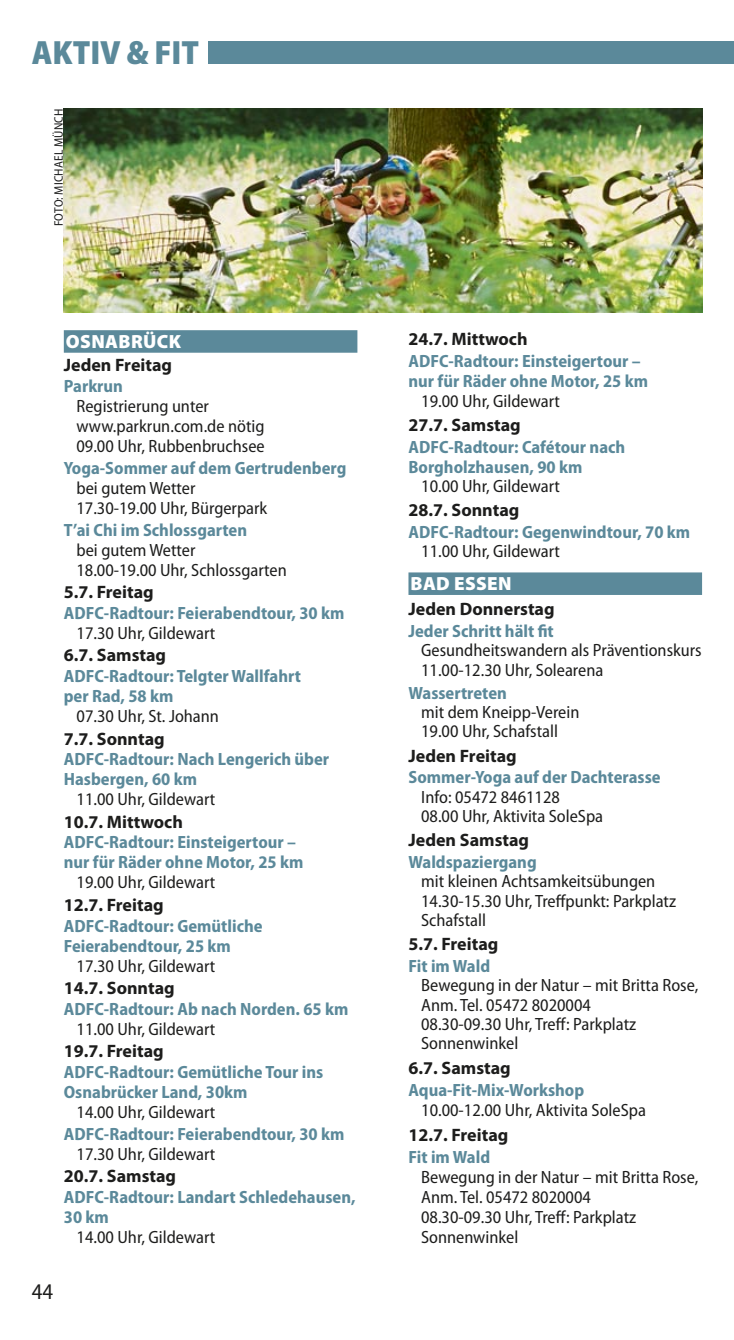
<style>
.page{position:relative;width:734px;height:1340px;background:#fff}
.page>*{position:absolute;margin:0;border:0;box-sizing:border-box;transform-origin:0 0}
.t1{font:900 semi-condensed 33.75px "Myriad Pro";color:#5b899a}
.t2{font:semi-condensed 22.5px "Myriad Pro";color:#1d1d1c}
.t3{font:900 19.12px "Myriad Pro";letter-spacing:.02em;color:#fff}
.t4{font:700 18px "Myriad Pro";color:#1d1d1c}
.t5{font:semi-condensed 17.78px/19.3px "Myriad Pro";color:#1d1d1c}
.t6{font:700 semi-condensed 17.78px/20px "Myriad Pro";color:#5b899a}
.t7{font:semi-condensed 12.38px "Myriad Pro";letter-spacing:.02em;color:#1d1d1c}
.s1{font-weight:700;color:#5b899a}
.s2{font-weight:400;color:#1d1d1c}
</style>
<div class="page">
<svg style="left:733px;top:41px;width:1px;height:23px"></svg>
<div style="left:208px;top:41px;width:525px;height:23px;background:#5b899a"></div>
<div style="left:64px;top:330px;width:293px;height:23px;background:#5b899a"></div>
<div style="left:408px;top:572px;width:294px;height:23px;background:#5b899a"></div>
<img style="left:64px;top:108px;width:638px;height:204px">
<p class="t1" style="left:32px;top:32px;width:169px">AKTIV &amp; FIT</p>
<p class="t7" style="left:54px;top:226px;width:119px;rotate:-90deg">FOTO: MICHAEL MÜNCH</p>
<p class="t3" style="left:66px;top:330px;width:117px">OSNABRÜCK</p>
<p class="t4" style="left:64px;top:358px;width:110px">Jeden Freitag</p>
<p class="t5" style="left:76px;top:377px;width:190px;line-height:20px;text-indent:-13px"><span class="s1">Parkrun<br></span>Registrierung unter www.parkrun.com.de nötig<br>09.00 Uhr, Rubbenbruchsee</p>
<p class="t5" style="left:76px;top:459px;width:271px;line-height:20px;text-indent:-13px"><span class="s1">Yoga-Sommer auf dem Gertrudenberg </span>bei gutem Wetter<br>17.30-19.00 Uhr, Bürgerpark</p>
<p class="t5" style="left:76px;top:521px;width:212px;line-height:20px;text-indent:-13px"><span class="s1">T’ai Chi im Schlossgarten<br></span>bei gutem Wetter<br>18.00-19.00 Uhr, Schlossgarten</p>
<p class="t4" style="left:64px;top:585px;width:91px">5.7. Freitag</p>
<p class="t6" style="left:77px;top:604px;width:269px;text-indent:-13px">ADFC-Radtour: Feierabendtour, 30 km<br><span class="s2">17.30 Uhr, Gildewart</span></p>
<p class="t4" style="left:64px;top:648px;width:104px">6.7. Samstag</p>
<p class="t6" style="left:64px;top:667px;width:238px">ADFC-Radtour: Telgter Wallfahrt</p>
<p class="t6" style="left:64px;top:687px;width:111px">per Rad, 58 km</p>
<p class="t5" style="left:77px;top:708px;width:144px">07.30 Uhr, St. Johann</p>
<p class="t4" style="left:64px;top:731px;width:102px">7.7. Sonntag</p>
<p class="t6" style="left:64px;top:750px;width:267px">ADFC-Radtour: Nach Lengerich über</p>
<p class="t6" style="left:64px;top:770px;width:135px">Hasbergen, 60 km</p>
<p class="t5" style="left:77px;top:791px;width:140px">11.00 Uhr, Gildewart</p>
<p class="t4" style="left:64px;top:815px;width:120px">10.7. Mittwoch</p>
<p class="t6" style="left:64px;top:834px;width:234px">ADFC-Radtour: Einsteigertour –</p>
<p class="t6" style="left:64px;top:854px;width:241px">nur für Räder ohne Motor, 25 km</p>
<p class="t5" style="left:77px;top:874px;width:140px">19.00 Uhr, Gildewart</p>
<p class="t4" style="left:64px;top:898px;width:101px">12.7. Freitag</p>
<p class="t6" style="left:64px;top:917px;width:200px">ADFC-Radtour: Gemütliche</p>
<p class="t6" style="left:64px;top:937px;width:168px">Feierabendtour, 25 km</p>
<p class="t5" style="left:77px;top:957px;width:140px">17.30 Uhr, Gildewart</p>
<p class="t4" style="left:64px;top:981px;width:112px">14.7. Sonntag</p>
<p class="t6" style="left:77px;top:1000px;width:273px;text-indent:-13px">ADFC-Radtour: Ab nach Norden. 65 km<br><span class="s2">11.00 Uhr, Gildewart</span></p>
<p class="t4" style="left:64px;top:1044px;width:101px">19.7. Freitag</p>
<p class="t6" style="left:64px;top:1063px;width:261px">ADFC-Radtour: Gemütliche Tour ins</p>
<p class="t6" style="left:64px;top:1083px;width:185px">Osnabrücker Land, 30km</p>
<p class="t5" style="left:77px;top:1103px;width:140px">14.00 Uhr, Gildewart</p>
<p class="t6" style="left:77px;top:1125px;width:269px;text-indent:-13px">ADFC-Radtour: Feierabendtour, 30 km<br><span class="s2">17.30 Uhr, Gildewart</span></p>
<p class="t4" style="left:64px;top:1169px;width:114px">20.7. Samstag</p>
<p class="t6" style="left:64px;top:1188px;width:293px">ADFC-Radtour: Landart Schledehausen,</p>
<p class="t6" style="left:64px;top:1208px;width:47px">30 km</p>
<p class="t5" style="left:77px;top:1228px;width:140px">14.00 Uhr, Gildewart</p>
<p class="t2" style="left:32px;top:1283px;width:23px">44</p>
<p class="t4" style="left:408px;top:332px;width:120px">24.7. Mittwoch</p>
<p class="t6" style="left:408px;top:353px;width:234px">ADFC-Radtour: Einsteigertour –</p>
<p class="t6" style="left:408px;top:373px;width:241px">nur für Räder ohne Motor, 25 km</p>
<p class="t5" style="left:421px;top:393px;width:140px">19.00 Uhr, Gildewart</p>
<p class="t4" style="left:408px;top:418px;width:114px">27.7. Samstag</p>
<p class="t6" style="left:408px;top:439px;width:218px">ADFC-Radtour: Cafétour nach</p>
<p class="t6" style="left:408px;top:458px;width:175px">Borgholzhausen, 90 km</p>
<p class="t5" style="left:421px;top:478px;width:140px">10.00 Uhr, Gildewart</p>
<p class="t4" style="left:408px;top:503px;width:112px">28.7. Sonntag</p>
<p class="t6" style="left:421px;top:523px;width:270px;line-height:19.3px;text-indent:-13px">ADFC-Radtour: Gegenwindtour, 70 km<br><span class="s2">11.00 Uhr, Gildewart</span></p>
<p class="t3" style="left:410px;top:572px;width:103px">BAD ESSEN</p>
<p class="t4" style="left:408px;top:602px;width:148px">Jeden Donnerstag</p>
<p class="t5" style="left:421px;top:623px;width:282px;text-indent:-13px"><span class="s1">Jeder Schritt hält fit<br></span>Gesundheitswandern als Präventionskurs<br>11.00-12.30 Uhr, Solearena</p>
<p class="t5" style="left:421px;top:684px;width:160px;text-indent:-13px"><span class="s1">Wassertreten<br></span>mit dem Kneipp-Verein<br>19.00 Uhr, Schafstall</p>
<p class="t4" style="left:408px;top:748px;width:110px">Jeden Freitag</p>
<p class="t5" style="left:421px;top:769px;width:241px;text-indent:-13px"><span class="s1">Sommer-Yoga auf der Dachterasse<br></span>Info: 05472 8461128<br>08.00 Uhr, Aktivita SoleSpa</p>
<p class="t4" style="left:408px;top:833px;width:122px">Jeden Samstag</p>
<p class="t5" style="left:421px;top:853px;width:256px;text-indent:-13px"><span class="s1">Waldspaziergang<br></span>mit kleinen Achtsamkeitsübungen<br>14.30-15.30 Uhr, Treffpunkt: Parkplatz<br>Schafstall</p>
<p class="t4" style="left:408px;top:937px;width:91px">5.7. Freitag</p>
<p class="t5" style="left:421px;top:957px;width:278px;text-indent:-13px"><span class="s1">Fit im Wald<br></span>Bewegung in der Natur – mit Britta Rose,<br>Anm. Tel. 05472 8020004<br>08.30-09.30 Uhr, Treff: Parkplatz<br>Sonnenwinkel</p>
<p class="t4" style="left:408px;top:1060px;width:104px">6.7. Samstag</p>
<p class="t5" style="left:421px;top:1081px;width:226px;line-height:20px;text-indent:-13px"><span class="s1">Aqua-Fit-Mix-Workshop<br></span>10.00-12.00 Uhr, Aktivita SoleSpa</p>
<p class="t4" style="left:408px;top:1127px;width:101px">12.7. Freitag</p>
<p class="t5" style="left:421px;top:1148px;width:278px;line-height:20px;text-indent:-13px"><span class="s1">Fit im Wald<br></span>Bewegung in der Natur – mit Britta Rose,<br>Anm. Tel. 05472 8020004<br>08.30-09.30 Uhr, Treff: Parkplatz<br>Sonnenwinkel</p>
</div>
